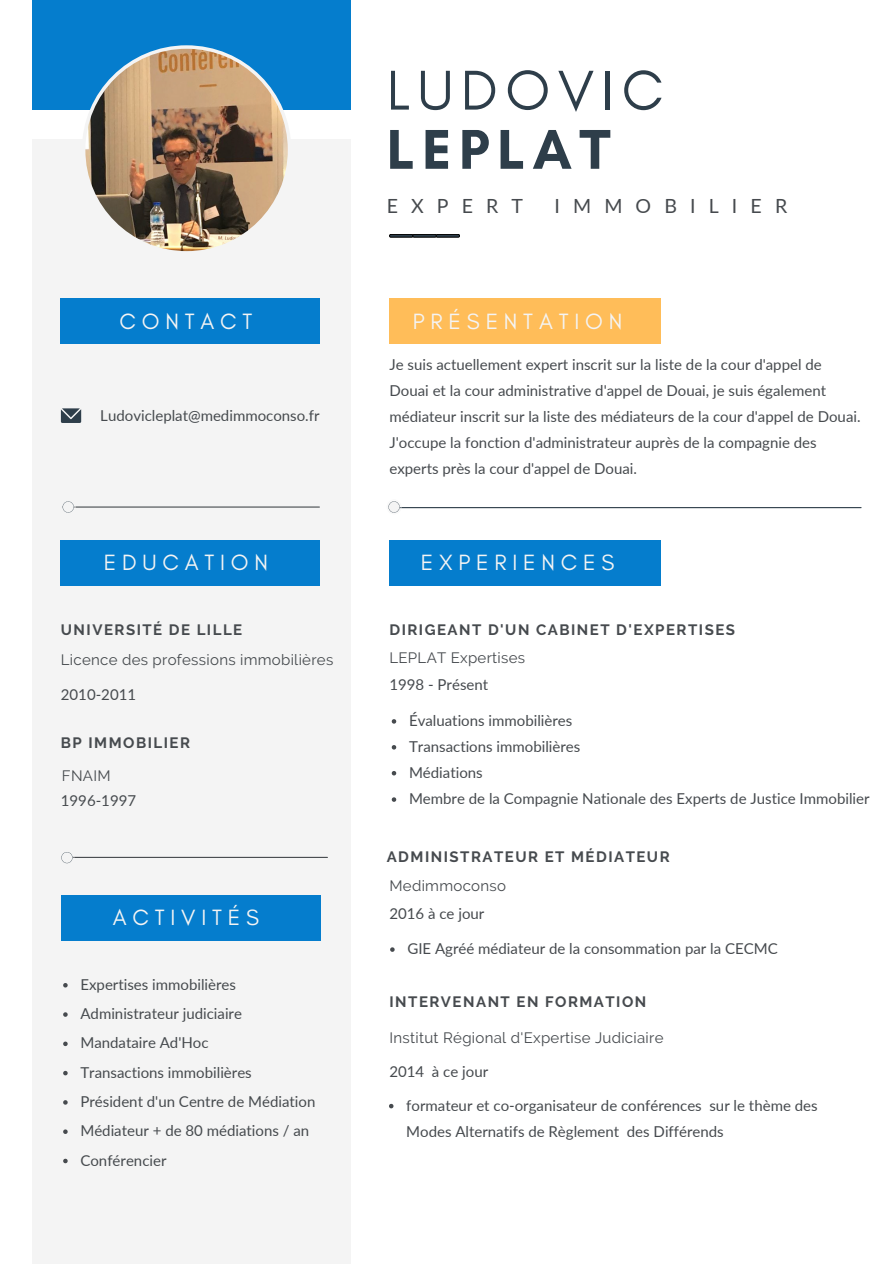
<style>
.page{position:relative;width:894px;height:1264px;background:#fff}
.page>*{position:absolute;margin:0;border:0;box-sizing:border-box;transform-origin:0 0}
.t1{font:57px "Glacial Indifference";letter-spacing:.13em;color:#2e3e4a}
.t2{font:700 57px "Glacial Indifference";letter-spacing:.13em;color:#2e3e4a}
.t3{font:22.5px "Glacial Indifference";letter-spacing:.255em;color:#f4f4f4}
.t4{font:19.5px "Lato";letter-spacing:.675em;color:#464a4e}
.t5{font:15px/26px "Lato";color:#464a4e}
.t6{font:700 15px "Raleway";letter-spacing:.1em;color:#464a4e}
.t7{font:15px "Raleway";letter-spacing:.02em;color:#464a4e}
</style>
<div class="page">
<div style="left:32px;top:139px;width:319px;height:1124px;background:#f4f4f4"></div>
<div style="left:32px;top:0;width:319px;height:110px;background:#057dcd"></div>
<svg style="left:82px;top:45px;width:209px;height:209px;fill:#f4f4f4"></svg>
<img style="left:85px;top:49px;width:202px;height:202px;border-radius:50%">
<svg style="left:61px;top:408px;width:20px;height:15px"></svg>
<hr style="left:390px;top:507px;width:470px;height:1px;background:#2e3e4a">
<svg style="left:388px;top:501px;width:13px;height:12px"></svg>
<svg style="left:389px;top:234px;width:70px;height:3px"></svg>
<hr style="left:61px;top:856px;width:266px;height:2px;background:#464a4e">
<svg style="left:61px;top:852px;width:13px;height:12px"></svg>
<hr style="left:62px;top:506px;width:257px;height:1px;background:#464a4e">
<svg style="left:62px;top:501px;width:13px;height:12px"></svg>
<div style="left:389px;top:540px;width:271px;height:45px;background:#057dcd"></div>
<div style="left:61px;top:895px;width:260px;height:45px;background:#057dcd"></div>
<div style="left:389px;top:299px;width:271px;height:45px;background:#ffbd59"></div>
<div style="left:60px;top:299px;width:259px;height:45px;background:#057dcd"></div>
<div style="left:60px;top:540px;width:259px;height:45px;background:#057dcd"></div>
<svg style="left:63px;top:983px;width:5px;height:4px"></svg>
<svg style="left:63px;top:1012px;width:5px;height:4px"></svg>
<svg style="left:63px;top:1041px;width:5px;height:5px"></svg>
<svg style="left:63px;top:1070px;width:5px;height:5px"></svg>
<svg style="left:63px;top:1100px;width:5px;height:4px"></svg>
<svg style="left:63px;top:1129px;width:5px;height:4px"></svg>
<svg style="left:63px;top:1158px;width:5px;height:5px"></svg>
<svg style="left:391px;top:719px;width:5px;height:4px"></svg>
<svg style="left:391px;top:745px;width:5px;height:4px"></svg>
<svg style="left:391px;top:771px;width:5px;height:4px"></svg>
<svg style="left:390px;top:947px;width:4px;height:4px"></svg>
<svg style="left:389px;top:1103px;width:4px;height:5px"></svg>
<svg style="left:391px;top:797px;width:5px;height:4px"></svg>
<h2 class="t3" style="left:119px;top:308px;width:134px">CONTACT</h2>
<p class="t5" style="left:100px;top:402px;width:221px">Ludovicleplat@medimmoconso.fr</p>
<h2 class="t3" style="left:104px;top:549px;width:165px">EDUCATION</h2>
<p class="t6" style="left:61px;top:621px;width:183px">UNIVERSITÉ DE LILLE</p>
<p class="t7" style="left:61px;top:651px;width:274px">Licence des professions immobilières</p>
<p class="t5" style="left:61px;top:681px;width:77px">2010-2011</p>
<p class="t6" style="left:61px;top:734px;width:131px">BP IMMOBILIER</p>
<p class="t7" style="left:62px;top:766px;width:50px">FNAIM</p>
<p class="t5" style="left:61px;top:786px;width:77px">1996-1997</p>
<h2 class="t3" style="left:113px;top:904px;width:148px">ACTIVITÉS</h2>
<p class="t5" style="left:80px;top:969px;width:236px;line-height:29.2px">Expertises immobilières<br>Administrateur judiciaire<br>Mandataire Ad'Hoc<br>Transactions immobilières<br>Président d'un Centre de Médiation<br>Médiateur + de 80 médiations / an<br>Conférencier</p>
<h1 class="t1" style="left:386px;top:55px;width:278px">LUDOVIC</h1>
<h1 class="t2" style="left:386px;top:115px;width:225px">LEPLAT</h1>
<h3 class="t4" style="left:386px;top:194px;width:138px">EXPERT</h3>
<h3 class="t4" style="left:554px;top:194px;width:234px">IMMOBILIER</h3>
<h2 class="t3" style="left:413px;top:308px;width:211px">PRÉSENTATION</h2>
<p class="t5" style="left:389px;top:351px;width:472px">Je suis actuellement expert inscrit sur la liste de la cour d'appel de Douai et la cour administrative d'appel de Douai, je suis également médiateur inscrit sur la liste des médiateurs de la cour d'appel de Douai.<br>J'occupe la fonction d'administrateur auprès de la compagnie des experts près la cour d'appel de Douai.</p>
<h2 class="t3" style="left:420px;top:549px;width:195px">EXPERIENCES</h2>
<p class="t6" style="left:389px;top:621px;width:347px">DIRIGEANT D'UN CABINET D'EXPERTISES</p>
<p class="t7" style="left:389px;top:649px;width:137px">LEPLAT Expertises</p>
<p class="t5" style="left:389px;top:671px;width:100px">1998 - Présent</p>
<p class="t5" style="left:409px;top:707px;width:173px">Évaluations immobilières<br>Transactions immobilières<br>Médiations</p>
<p class="t5" style="left:409px;top:785px;width:462px">Membre de la Compagnie Nationale des Experts de Justice Immobilier</p>
<p class="t6" style="left:386px;top:848px;width:284px">ADMINISTRATEUR ET MÉDIATEUR</p>
<p class="t7" style="left:389px;top:877px;width:118px">Medimmoconso</p>
<p class="t5" style="left:389px;top:899px;width:96px">2016 à ce jour</p>
<p class="t5" style="left:407px;top:935px;width:372px">GIE Agréé médiateur de la consommation par la CECMC</p>
<p class="t6" style="left:389px;top:993px;width:258px">INTERVENANT EN FORMATION</p>
<p class="t7" style="left:389px;top:1028px;width:275px">Institut Régional d'Expertise Judiciaire</p>
<p class="t5" style="left:389px;top:1058px;width:100px">2014 à ce jour</p>
<p class="t5" style="left:406px;top:1091px;width:413px">formateur et co-organisateur de conférences sur le thème des<br>Modes Alternatifs de Règlement des Différends</p>
</div>
